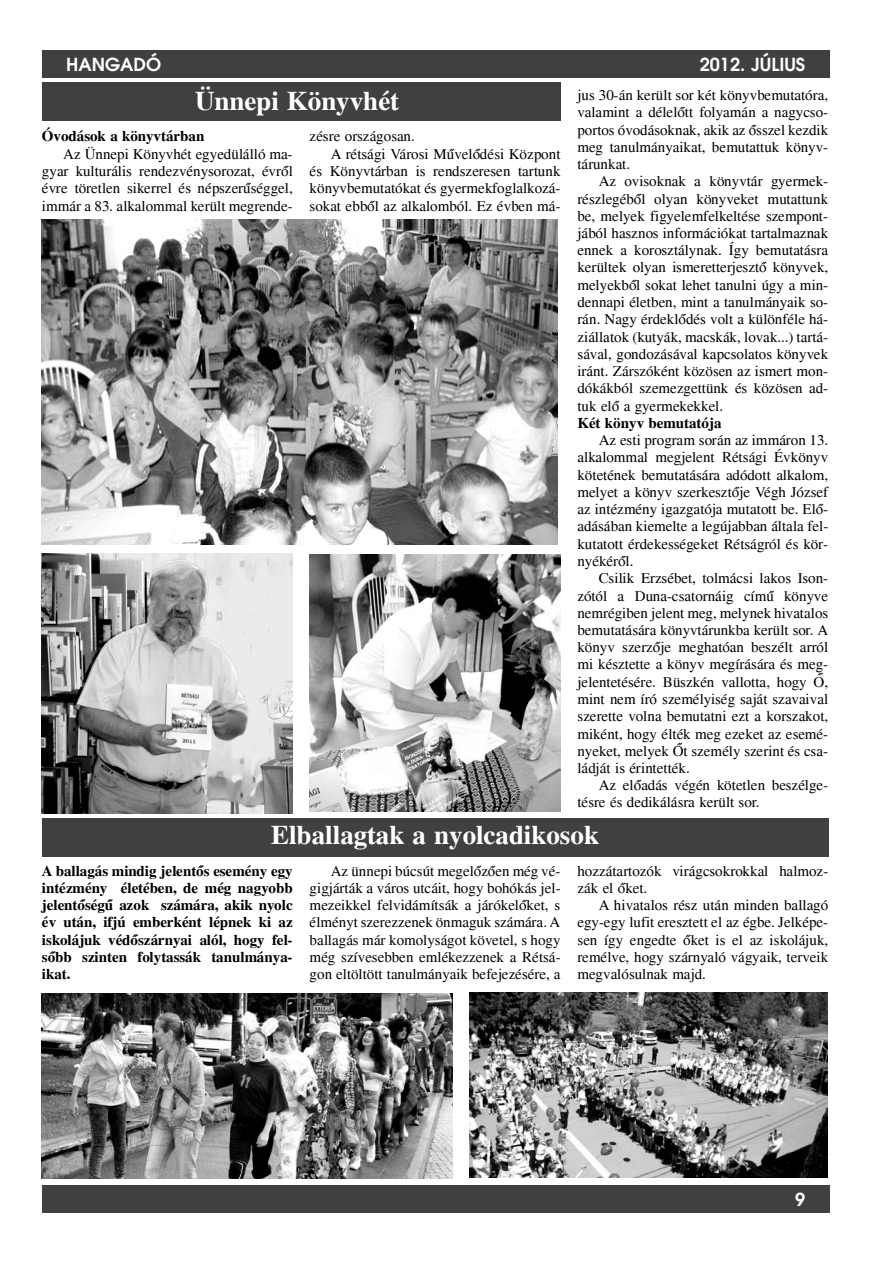
<style>
.page{position:relative;width:892px;height:1261px;background:#fff}
.page>*{position:absolute;margin:0;border:0;box-sizing:border-box;transform-origin:0 0}
.t1{font:700 27px "Times";color:#fff}
.t2{font:600 18px "Avant Garde";color:#fff}
.t3{font:15px/17.2px "Times";letter-spacing:.005em;color:#000;text-align:justify}
.t4{font:700 15px/17.2px "Times";letter-spacing:-.005em;color:#000;text-align:justify}
</style>
<div class="page">
<img style="left:42px;top:553px;width:250px;height:260px">
<img style="left:42px;top:219px;width:515px;height:325px">
<img style="left:309px;top:554px;width:251px;height:257px">
<div style="left:42px;top:82px;width:518px;height:38px;background:#404040"></div>
<div style="left:42px;top:818px;width:786px;height:38px;background:#404040"></div>
<img style="left:42px;top:993px;width:411px;height:185px">
<img style="left:470px;top:992px;width:357px;height:185px">
<div style="left:42px;top:50px;width:787px;height:27px;background:#404040"></div>
<div style="left:42px;top:1185px;width:787px;height:27px;background:#404040"></div>
<p class="t2" style="left:66px;top:53px;width:97px">HANGADÓ</p>
<p class="t2" style="left:699px;top:53px;width:107px">2012. JÚLIUS</p>
<h1 class="t1" style="left:195px;top:85px;width:206px">Ünnepi Könyvhét</h1>
<p class="t4" style="left:42px;top:128px;width:164px">Óvodások a könyvtárban</p>
<p class="t3" style="left:42px;top:145px;width:252px;text-indent:21px">Az Ünnepi Könyvhét egyedülálló ma&shy;gyar kulturális rendezvénysorozat, évr´´ol évre töretlen sikerrel és népszer´´uséggel, immár a 83. alkalommal került megrende-</p>
<p class="t3" style="left:309px;top:128px;width:107px">zésre országosan.</p>
<p class="t3" style="left:331px;top:145px;width:231px">A rétsági Városi M´´uvel´´odési Központ</p>
<p class="t3" style="left:309px;top:162px;width:252px">és Könyvtárban is rendszeresen tartunk</p>
<p class="t3" style="left:309px;top:179px;width:252px">könyvbemutatókat és gyermekfoglalkozá-</p>
<p class="t3" style="left:309px;top:197px;width:252px">sokat ebb´´ol az alkalomból. Ez évben má-</p>
<p class="t3" style="left:577px;top:86px;width:252px">jus 30-án került sor két könyvbemutatóra, valamint a délel´´ott folyamán a nagycso&shy;portos óvodásoknak, akik az ´´osszel kezdik meg tanulmányaikat, bemutattuk könyv&shy;tárunkat.</p>
<p class="t3" style="left:577px;top:173px;width:252px;text-indent:21px">Az ovisoknak a könyvtár gyermek&shy;részlegéb´´ol olyan könyveket mutattunk be, melyek figyelemfelkeltése szempont&shy;jából hasznos információkat tartalmaznak ennek a korosztálynak. Így bemutatásra kerültek olyan ismeretterjeszt´´o könyvek, melyekb´´ol sokat lehet tanulni úgy a min&shy;dennapi életben, mint a tanulmányaik so&shy;rán. Nagy érdekl´´odés volt a különféle há&shy;ziállatok (kutyák, macskák, lovak...) tartá&shy;sával, gondozásával kapcsolatos könyvek iránt. Zárszóként közösen az ismert mon&shy;dókákból szemezgettünk és közösen ad&shy;tuk el´´o a gyermekekkel.</p>
<p class="t4" style="left:577px;top:414px;width:145px">Két könyv bemutatója</p>
<p class="t3" style="left:577px;top:431px;width:252px;text-indent:21px">Az esti program során az immáron 13. alkalommal megjelent Rétsági Évkönyv kötetének bemutatására adódott alkalom, melyet a könyv szerkeszt´´oje Végh József az intézmény igazgatója mutatott be. El´´o&shy;adásában kiemelte a legújabban általa fel&shy;kutatott érdekességeket Rétságról és kör&shy;nyékér´´ol.</p>
<p class="t3" style="left:577px;top:569px;width:252px;text-indent:21px">Csilik Erzsébet, tolmácsi lakos Ison&shy;zótól a Duna-csatornáig cím´´u könyve nemrégiben jelent meg, melynek hivatalos bemutatására könyvtárunkba került sor. A könyv szerz´´oje meghatóan beszélt arról mi késztette a könyv megírására és meg&shy;jelentetésére. Büszkén vallotta, hogy O,´´ mint nem író személyiség saját szavaival szerette volna bemutatni ezt a korszakot, miként, hogy élték meg ezeket az esemé&shy;nyeket, melyek Ot személy szerint és csa-</p>
<p class="t3" style="left:577px;top:737px;width:114px;line-height:20.5px;text-indent:98px">´´ ládját is érintették.</p>
<p class="t3" style="left:577px;top:776px;width:252px;text-indent:21px">Az el´´oadás végén kötetlen beszélge&shy;tésre és dedikálásra került sor.</p>
<h1 class="t1" style="left:271px;top:819px;width:329px">Elballagtak a nyolcadikosok</h1>
<p class="t4" style="left:42px;top:862px;width:252px">A ballagás mindig jelent´´os esemény egy intézmény életében, de még nagyobb jelent´´oség´´u azok számára, akik nyolc év után, ifjú emberként lépnek ki az iskolájuk véd´´oszárnyai alól, hogy fel&shy;s´´obb szinten folytassák tanulmánya&shy;ikat.</p>
<p class="t3" style="left:309px;top:862px;width:252px;text-indent:21px">Az ünnepi búcsút megel´´oz´´oen még vé&shy;gigjárták a város utcáit, hogy bohókás jel&shy;mezeikkel felvidámítsák a járókel´´oket, s élményt szerezzenek önmaguk számára. A ballagás már komolyságot követel, s hogy még szívesebben emlékezzenek a Rétsá&shy;gon eltöltött tanulmányaik befejezésére, a</p>
<p class="t3" style="left:577px;top:862px;width:252px">hozzátartozók virágcsokrokkal halmoz&shy;zák el ´´oket.</p>
<p class="t3" style="left:577px;top:896px;width:252px;text-indent:21px">A hivatalos rész után minden ballagó egy-egy lufit eresztett el az égbe. Jelképe&shy;sen így engedte ´´oket is el az iskolájuk, remélve, hogy szárnyaló vágyaik, terveik megvalósulnak majd.</p>
<p class="t2" style="left:795px;top:1188px;width:12px">9</p>
</div>
